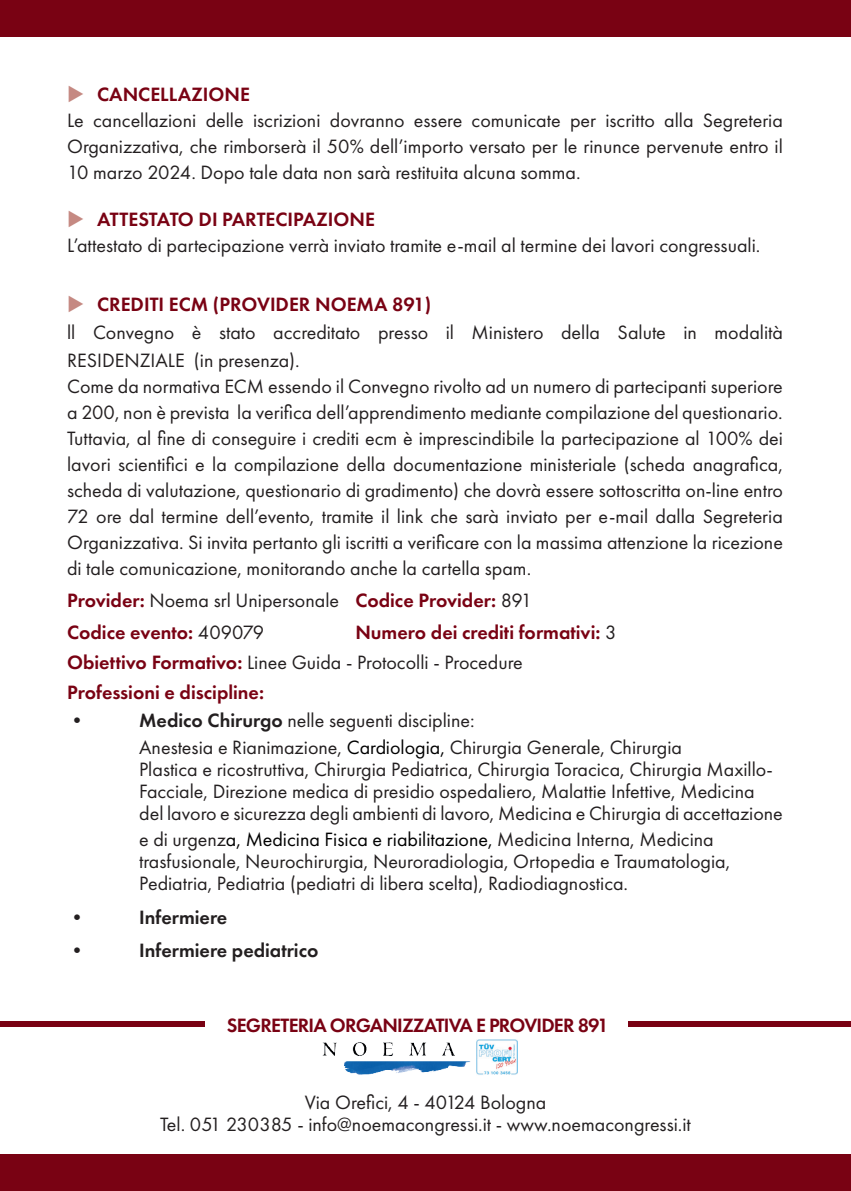
<style>
.page{position:relative;width:851px;height:1191px;background:#fff}
.page>*{position:absolute;margin:0;border:0;box-sizing:border-box;transform-origin:0 0}
.t1{font:20px/26px "Futura PT";color:#231f20}
.t2{font:600 20px/30px "Futura PT";color:#790213}
.t3{font:600 20px "Futura PT";letter-spacing:-.04em;color:#790213}
.t4{font:600 20px "Futura PT";color:#231f20}
.s1{color:#c58982}
.s2{font-weight:600;color:#790213}
.s3{font-weight:400;color:#231f20}
.s4{font-weight:600}
.s5{color:#000}
</style>
<div class="page">
<div style="left:0;top:0;width:850px;height:37px;background:#790213"></div>
<div style="left:0;top:1154px;width:850px;height:37px;background:#790213"></div>
<img style="left:322px;top:1042px;width:149px;height:33px">
<img style="left:476px;top:1040px;width:41px;height:35px">
<div style="left:628px;top:1020px;width:222px;height:6px;background:#790213"></div>
<div style="left:0;top:1020px;width:204px;height:6px;background:#790213"></div>
<p class="t1" style="left:67px;top:81px;width:717px"><span class="s1">◆</span> <span class="s2">CANCELLAZIONE<br></span>Le cancellazioni delle iscrizioni dovranno essere comunicate per iscritto alla Segreteria Organizzativa, che rimborserà il 50% dell’importo versato per le rinunce pervenute entro il 10 marzo 2024. Dopo tale data non sarà restituita alcuna somma.</p>
<p class="t1" style="left:67px;top:206px;width:694px"><span class="s1">◆</span> <span class="s2">ATTESTATO DI PARTECIPAZIONE<br></span>L’attestato di partecipazione verrà inviato tramite e-mail al termine dei lavori congressuali.</p>
<p class="t1" style="left:67px;top:290px;width:717px;line-height:28px"><span class="s1">◆</span> <span class="s2">CREDITI ECM (PROVIDER NOEMA 891)<br></span>ll Convegno è stato accreditato presso il Ministero della Salute in modalità<br>RESIDENZIALE (in presenza).</p>
<p class="t1" style="left:67px;top:373px;width:717px;text-align:justify">Come da normativa ECM essendo il Convegno rivolto ad un numero di partecipanti superiore a 200, non è prevista la verifica dell’apprendimento mediante compilazione del questionario.<br>Tuttavia, al fine di conseguire i crediti ecm è imprescindibile la partecipazione al 100% dei lavori scientifici e la compilazione della documentazione ministeriale (scheda anagrafica, scheda di valutazione, questionario di gradimento) che dovrà essere sottoscritta on-line entro 72 ore dal termine dell’evento, tramite il link che sarà inviato per e-mail dalla Segreteria Organizzativa. Si invita pertanto gli iscritti a verificare con la massima attenzione la ricezione di tale comunicazione, monitorando anche la cartella spam.</p>
<p class="t2" style="left:67px;top:584px;width:466px;line-height:32px">Provider: <span class="s3">Noema srl Unipersonale</span> Codice Provider: <span class="s3">891<br></span>Codice evento: <span class="s3">409079</span></p>
<p class="t2" style="left:67px;top:617px;width:551px;text-indent:288px">Numero dei crediti formativi: <span class="s3">3<br></span>Obiettivo Formativo: <span class="s3">Linee Guida - Protocolli - Procedure<br></span>Professioni e discipline:</p>
<p class="t1" style="left:67px;top:707px;width:21px">•</p>
<p class="t1" style="left:139px;top:706px;width:544px;line-height:27.6px"><span class="s4">Medico Chirurgo</span> nelle seguenti discipline:<br>Anestesia e Rianimazione, <span class="s5">Cardiologia,</span> Chirurgia Generale, Chirurgia</p>
<p class="t1" style="left:139px;top:758px;width:645px;line-height:22px">Plastica e ricostruttiva, Chirurgia Pediatrica, Chirurgia Toracica, Chirurgia Maxillo-<br>Facciale, Direzione medica di presidio ospedaliero, Malattie Infettive, Medicina del lavoro e sicurezza degli ambienti di lavoro, Medicina e Chirurgia di accettazione</p>
<p class="t1" style="left:139px;top:828px;width:592px;line-height:22px">e di urgenz<span class="s5">a, Medicina Fisica e riabilitazione,</span> Medicina Interna, Medicina trasfusionale, Neurochirurgia, Neuroradiologia, Ortopedia e Traumatologia,<br>Pediatria, Pediatria (pediatri di libera scelta), Radiodiagnostica.</p>
<p class="t1" style="left:67px;top:904px;width:21px">•</p>
<p class="t4" style="left:139px;top:904px;width:90px">Infermiere</p>
<p class="t1" style="left:67px;top:937px;width:21px">•</p>
<p class="t4" style="left:139px;top:938px;width:181px">Infermiere pediatrico</p>
<p class="t3" style="left:227px;top:1013px;width:383px">SEGRETERIA ORGANIZZATIVA E PROVIDER 891</p>
<p class="t1" style="left:160px;top:1091px;width:532px;line-height:21.6px;text-align:center">Via Orefici, 4 - 40124 Bologna<br>Tel. 051 230385 - info@noemacongressi.it - www.noemacongressi.it</p>
</div>
